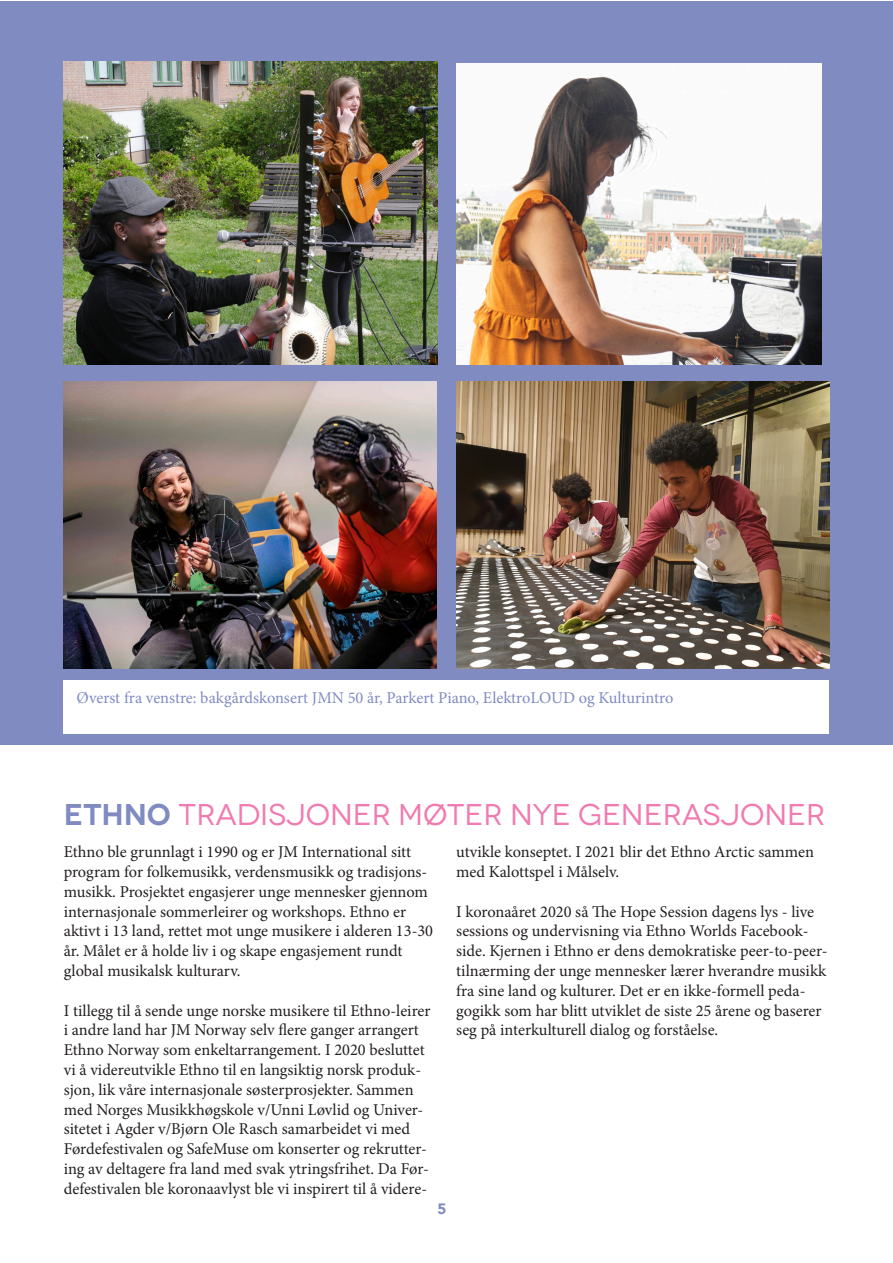
<style>
.page{position:relative;width:893px;height:1263px;background:#fff}
.page>*{position:absolute;margin:0;border:0;box-sizing:border-box;transform-origin:0 0}
.t1{font:30px "Novecentowide";color:#f17bb0}
.t2{font:16.5px/19.8px "Minion Pro";color:#231f20}
.t3{font:16.5px "Minion Pro";letter-spacing:-.005em;color:#808bc2}
.t4{font:900 15px "Avenir";color:#808bc2}
.s1{font-weight:600;color:#808bc2}
</style>
<div class="page">
<div style="left:0;top:1px;width:893px;height:743px;background:#808bc2"></div>
<img style="left:456px;top:381px;width:373px;height:288px">
<div style="left:64px;top:680px;width:765px;height:53px;background:#fff"></div>
<img style="left:64px;top:62px;width:373px;height:302px">
<img style="left:64px;top:381px;width:372px;height:288px">
<img style="left:456px;top:64px;width:365px;height:300px">
<p class="t3" style="left:77px;top:686px;width:598px">Øverst fra venstre: bakgårdskonsert JMN 50 år, Parkert Piano, ElektroLOUD og Kulturintro</p>
<p class="t1" style="left:64px;top:797px;width:763px"><span class="s1">ETHNO</span> TRADISJONER MØTER NYE GENERASJONER</p>
<p class="t2" style="left:456px;top:842px;width:359px">utvikle konseptet. I 2021 blir det Ethno Arctic sammen med Kalottspel i Målselv.</p>
<p class="t2" style="left:456px;top:901px;width:373px">I koronaåret 2020 så The Hope Session dagens lys - live sessions og undervisning via Ethno Worlds Facebook&shy;side. Kjernen i Ethno er dens demokratiske peer-to-peer&shy;tilnærming der unge mennesker lærer hverandre musikk fra sine land og kulturer. Det er en ikke-formell peda&shy;gogikk som har blitt utviklet de siste 25 årene og baserer seg på interkulturell dialog og forståelse.</p>
<p class="t2" style="left:64px;top:842px;width:371px">Ethno ble grunnlagt i 1990 og er JM International sitt program for folkemusikk, verdensmusikk og tradisjons&shy;musikk. Prosjektet engasjerer unge mennesker gjennom internasjonale sommerleirer og workshops. Ethno er aktivt i 13 land, rettet mot unge musikere i alderen 13-30 år. Målet er å holde liv i og skape engasjement rundt global musikalsk kulturarv.</p>
<p class="t2" style="left:64px;top:1000px;width:368px">I tillegg til å sende unge norske musikere til Ethno-leirer i andre land har JM Norway selv flere ganger arrangert Ethno Norway som enkeltarrangement. I 2020 besluttet vi å videreutvikle Ethno til en langsiktig norsk produk&shy;sjon, lik våre internasjonale søsterprosjekter. Sammen med Norges Musikkhøgskole v/Unni Løvlid og Univer&shy;sitetet i Agder v/Bjørn Ole Rasch samarbeidet vi med Førdefestivalen og SafeMuse om konserter og rekrutter&shy;ing av deltagere fra land med svak ytringsfrihet. Da Før&shy;defestivalen ble koronaavlyst ble vi inspirert til å videre-</p>
<p class="t4" style="left:437px;top:1196px;width:10px">5</p>
</div>
